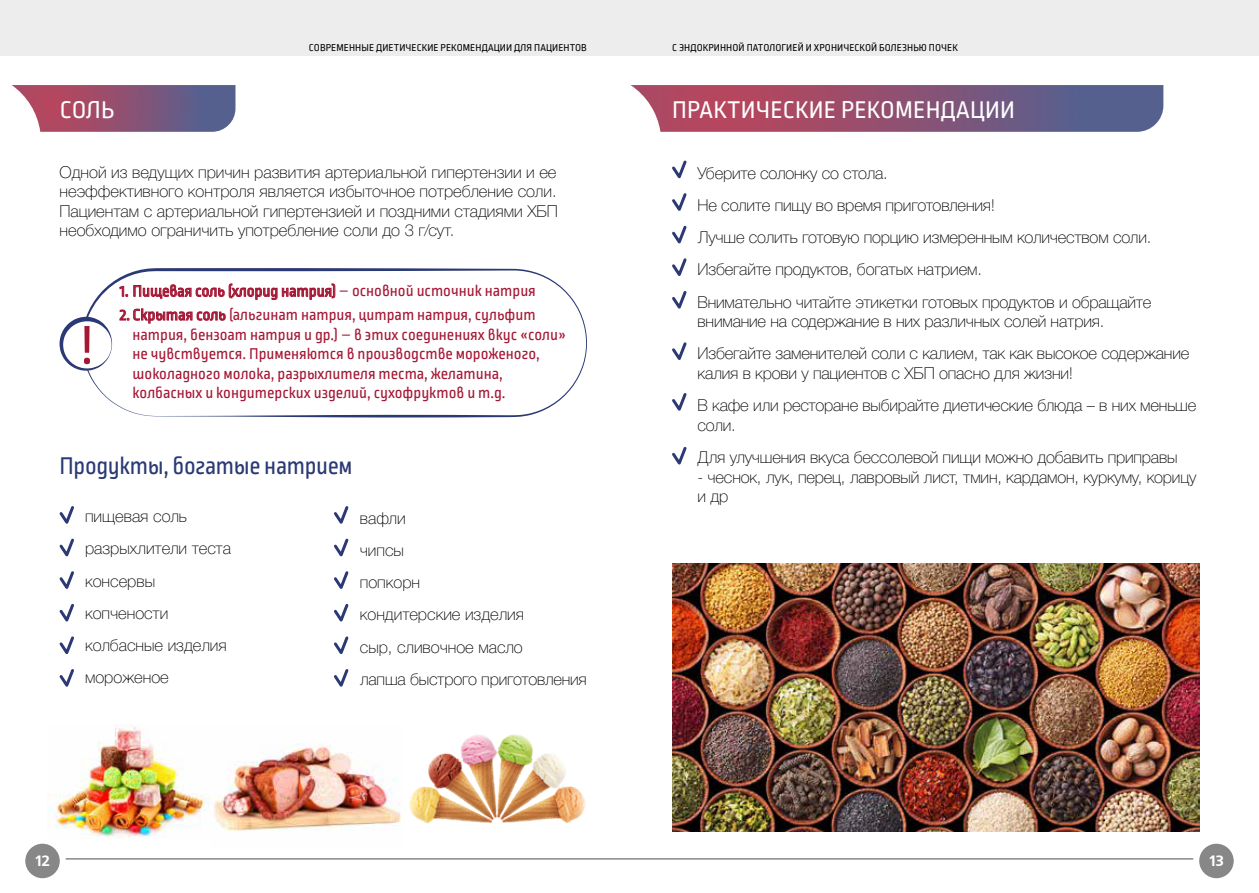
<style>
.page{position:relative;width:1259px;height:893px;background:#fff}
.page>*{position:absolute;margin:0;border:0;box-sizing:border-box;transform-origin:0 0}
.t1{font:54px "Ropa Sans Pro";color:#a51835}
.t2{font:25.5px "Ropa Sans Pro";letter-spacing:.01em;color:#fff}
.t3{font:25.5px "Ropa Sans Pro";letter-spacing:-.015em;color:#2b3974}
.t4{font:100 16.5px/32.2px "Helvetica Neue Cyr";letter-spacing:-.01em;color:#000}
.t5{font:16.5px/19.5px "Ropa Sans Pro";color:#a51835}
.t6{font:700 15px "Free Set";color:#fff}
.t7{font:10.5px "Ropa Sans Pro";letter-spacing:.01em;color:#000}
</style>
<div class="page">
<svg style="left:84px;top:268px;width:503px;height:149px"></svg>
<svg style="left:12px;top:85px;width:223px;height:47px;background:#926383"></svg>
<svg style="left:119px;top:283px;width:217px;height:17px"></svg>
<svg style="left:119px;top:308px;width:107px;height:16px"></svg>
<svg style="left:60px;top:317px;width:52px;height:54px"></svg>
<svg style="left:59px;top:506px;width:15px;height:18px"></svg>
<svg style="left:59px;top:538px;width:15px;height:19px"></svg>
<svg style="left:59px;top:571px;width:15px;height:18px"></svg>
<svg style="left:59px;top:603px;width:15px;height:19px"></svg>
<svg style="left:59px;top:636px;width:15px;height:19px"></svg>
<svg style="left:59px;top:669px;width:15px;height:18px"></svg>
<svg style="left:334px;top:506px;width:15px;height:18px"></svg>
<svg style="left:334px;top:538px;width:15px;height:19px"></svg>
<svg style="left:334px;top:571px;width:15px;height:18px"></svg>
<svg style="left:334px;top:604px;width:15px;height:18px"></svg>
<svg style="left:334px;top:636px;width:15px;height:18px"></svg>
<svg style="left:334px;top:669px;width:15px;height:18px"></svg>
<img style="left:48px;top:724px;width:163px;height:115px">
<img style="left:211px;top:743px;width:190px;height:88px">
<img style="left:409px;top:734px;width:176px;height:90px">
<svg style="left:630px;top:85px;width:533px;height:47px;background:#8e5a7b"></svg>
<svg style="left:672px;top:160px;width:15px;height:19px"></svg>
<svg style="left:672px;top:193px;width:15px;height:18px"></svg>
<svg style="left:672px;top:225px;width:15px;height:19px"></svg>
<svg style="left:672px;top:258px;width:15px;height:18px"></svg>
<svg style="left:672px;top:291px;width:15px;height:18px"></svg>
<svg style="left:672px;top:342px;width:15px;height:18px"></svg>
<svg style="left:672px;top:393px;width:15px;height:18px"></svg>
<svg style="left:672px;top:447px;width:15px;height:18px"></svg>
<img style="left:672px;top:563px;width:527px;height:268px">
<hr style="left:43px;top:858px;width:1172px;height:2px;background:#878787">
<div style="left:1196px;top:841px;width:40px;height:40px;background:#878787;border-radius:50%"></div>
<div style="left:1193px;top:838px;width:46px;height:46px;border:6px solid #fff;border-radius:50%"></div>
<div style="left:22px;top:841px;width:41px;height:40px;background:#878787;border-radius:50%"></div>
<div style="left:19px;top:838px;width:47px;height:46px;border:6px solid #fff;border-radius:50%"></div>
<div style="left:0;top:0;width:1259px;height:55px;background:#ededed"></div>
<h2 class="t2" style="left:60px;top:96px;width:56px">СОЛЬ</h2>
<p class="t7" style="left:309px;top:42px;width:279px">СОВРЕМЕННЫЕ ДИЕТИЧЕСКИЕ РЕКОМЕНДАЦИИ ДЛЯ ПАЦИЕНТОВ</p>
<p class="t7" style="left:672px;top:42px;width:287px">С ЭНДОКРИННОЙ ПАТОЛОГИЕЙ И ХРОНИЧЕСКОЙ БОЛЕЗНЬЮ ПОЧЕК</p>
<h2 class="t2" style="left:672px;top:96px;width:344px">ПРАКТИЧЕСКИЕ РЕКОМЕНДАЦИИ</h2>
<p class="t4" style="left:60px;top:162px;width:500px;line-height:19.5px;text-align:justify">Одной из ведущих причин развития артериальной гипертензии и ее неэффективного контроля является избыточное потребление соли.<br>Пациентам с артериальной гипертензией и поздними стадиями ХБП необходимо ограничить употребление соли до 3 г/сут.</p>
<h1 class="t1" style="left:81px;top:317px;width:13px">!</h1>
<p class="t5" style="left:120px;top:282px;width:417px">1. Пищевая соль (хлорид натрия) – основной источник натрия</p>
<p class="t5" style="left:133px;top:306px;width:435px;text-indent:-13px">2. Скрытая соль (альгинат натрия, цитрат натрия, сульфит натрия, бензоат натрия и др.) – в этих соединениях вкус «соли» не чувствуется. Применяются в производстве мороженого, шоколадного молока, разрыхлителя теста, желатина, колбасных и кондитерских изделий, сухофруктов и т.д.</p>
<h2 class="t3" style="left:60px;top:452px;width:294px">Продукты, богатые натрием</h2>
<p class="t4" style="left:85px;top:500px;width:147px">пищевая соль разрыхлители теста консервы копчености колбасные изделия мороженое</p>
<p class="t4" style="left:360px;top:502px;width:228px">вафли<br>чипсы<br>попкорн<br>кондитерские изделия<br>сыр, сливочное масло<br>лапша быстрого приготовления</p>
<p class="t4" style="left:697px;top:157px;width:455px">Уберите солонку со стола.<br>Не солите пищу во время приготовления!<br>Лучше солить готовую порцию измеренным количеством соли.<br>Избегайте продуктов, богатых натрием.<br>Внимательно читайте этикетки готовых продуктов и обращайте</p>
<p class="t4" style="left:697px;top:305px;width:493px">внимание на содержание в них различных солей натрия.<br>Избегайте заменителей соли с калием, так как высокое содержание</p>
<p class="t4" style="left:697px;top:357px;width:500px">калия в крови у пациентов с ХБП опасно для жизни!<br>В кафе или ресторане выбирайте диетические блюда – в них меньше</p>
<p class="t4" style="left:697px;top:409px;width:481px">соли.<br>Для улучшения вкуса бессолевой пищи можно добавить приправы</p>
<p class="t4" style="left:697px;top:467px;width:500px;line-height:19.5px">- чеснок, лук, перец, лавровый лист, тмин, кардамон, куркуму, корицу и др</p>
<p class="t6" style="left:35px;top:853px;width:17px">12</p>
<p class="t6" style="left:1209px;top:853px;width:17px">13</p>
</div>
